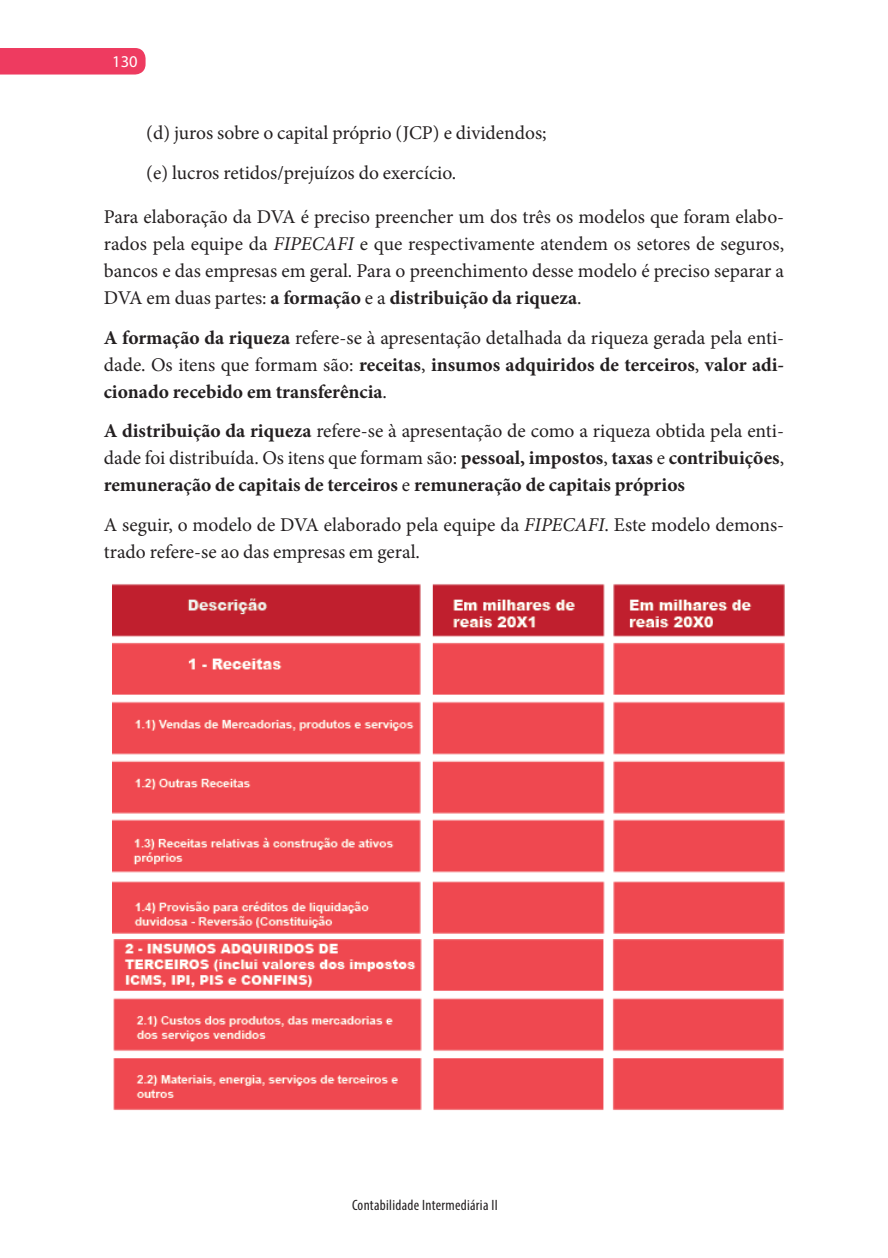
<style>
.page{position:relative;width:888px;height:1258px;background:#fff}
.page>*{position:absolute;margin:0;border:0;box-sizing:border-box;transform-origin:0 0}
.t1{font:19.5px/27px "Minion Pro";color:#231f20}
.t2{font:700 19.5px/27px "Minion Pro";color:#231f20;text-align:justify}
.t3{font:16.5px "Myriad Pro";color:#fff}
.t4{font:condensed 15px "Myriad Pro";letter-spacing:.02em;color:#231f20}
.s1{font-style:italic}
.s2{font-weight:700}
.s3{font-weight:400}
</style>
<div class="page">
<div style="left:0;top:48px;width:146px;height:27px;background:#ee3b60"></div>
<img style="left:112px;top:584px;width:672px;height:350px">
<img style="left:113px;top:940px;width:670px;height:170px">
<p class="t3" style="left:112px;top:51px;width:27px">130</p>
<p class="t1" style="left:146px;top:113px;width:402px;line-height:39.5px">(d) juros sobre o capital próprio (JCP) e dividendos; (e) lucros retidos/prejuízos do exercício.</p>
<p class="t1" style="left:104px;top:203px;width:682px;text-align:justify">Para elaboração da DVA é preciso preencher um dos três os modelos que foram elabo&shy;rados pela equipe da <span class="s1">FIPECAFI</span> e que respectivamente atendem os setores de seguros, bancos e das empresas em geral. Para o preenchimento desse modelo é preciso separar a DVA em duas partes: <span class="s2">a formação</span> e a <span class="s2">distribuição da riqueza</span>.</p>
<p class="t2" style="left:104px;top:324px;width:682px">A formação da riqueza <span class="s3">refere-se à apresentação detalhada da riqueza gerada pela enti&shy;dade. Os itens que formam são:</span> receitas<span class="s3">,</span> insumos adquiridos de terceiros<span class="s3">,</span> valor adi&shy;cionado recebido em transferência<span class="s3">.</span></p>
<p class="t2" style="left:104px;top:417px;width:682px">A distribuição da riqueza <span class="s3">refere-se à apresentação de como a riqueza obtida pela enti&shy;dade foi distribuída. Os itens que formam são:</span> pessoal, impostos<span class="s3">,</span> taxas <span class="s3">e</span> contribuições<span class="s3">, </span>remuneração de capitais de terceiros <span class="s3">e</span> remuneração de capitais próprios</p>
<p class="t1" style="left:104px;top:511px;width:682px">A seguir, o modelo de DVA elaborado pela equipe da <span class="s1">FIPECAFI</span>. Este modelo demons&shy;trado refere-se ao das empresas em geral.</p>
<p class="t4" style="left:352px;top:1196px;width:147px">Contabilidade Intermediária II</p>
</div>
